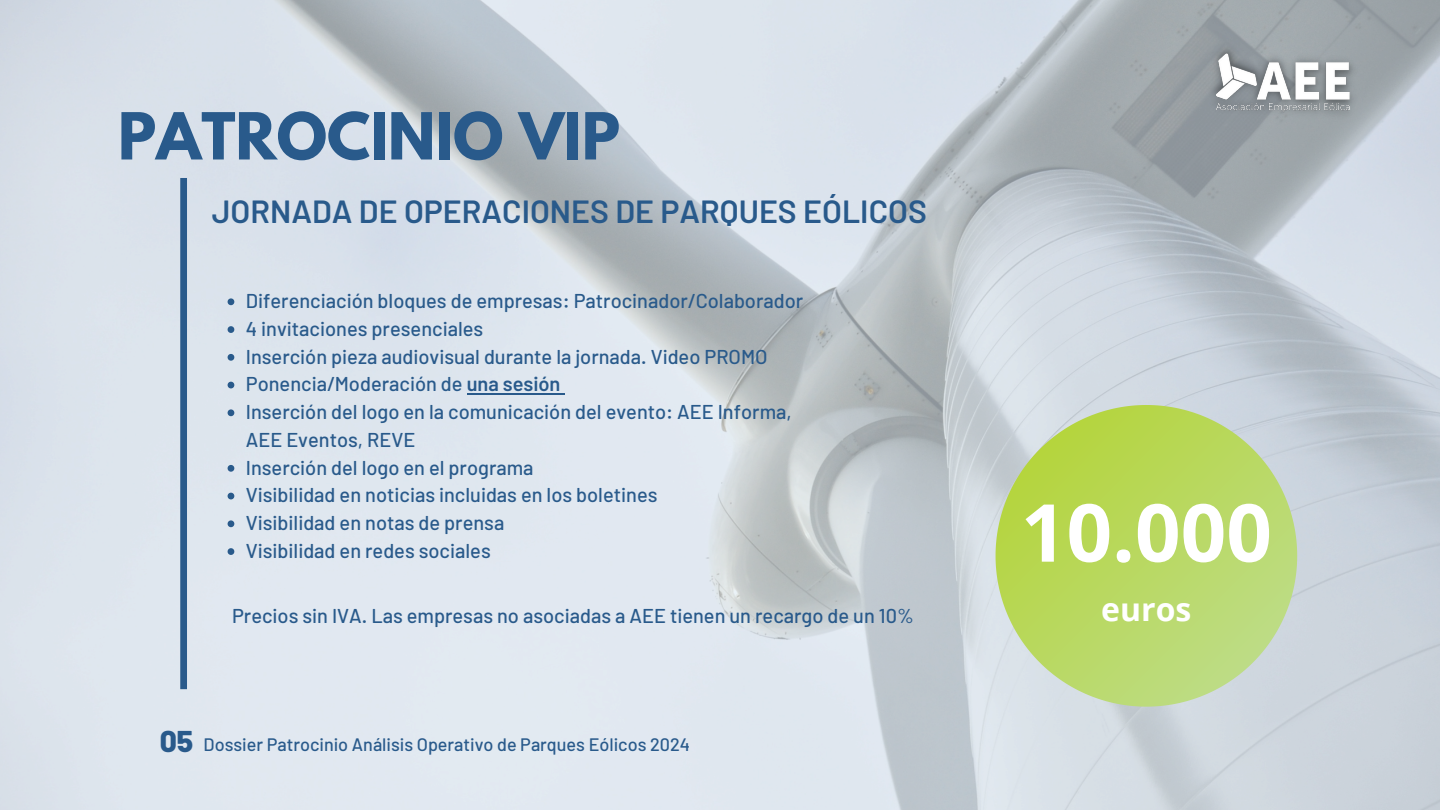
<style>
.page{position:relative;width:1440px;height:810px;background:#fff}
.page>*{position:absolute;margin:0;border:0;box-sizing:border-box;transform-origin:0 0}
.t1{font:700 80px "Open Sans";color:#fff}
.t2{font:700 57.4px "League Spartan";color:#295a8b}
.t3{font:600 32px "Barlow";color:#295a8b}
.t4{font:700 32px "Open Sans";color:#fff}
.t5{font:800 30px "Barlow";color:#295a8b}
.t6{font:500 20px/27.8px "Barlow";color:#295a8b}
.t7{font:500 18px "Barlow";color:#295a8b}
.s1{font-weight:600}
</style>
<div class="page">
<img style="left:0;top:0;width:1440px;height:810px">
<svg style="left:996px;top:405px;width:301px;height:301px;background:#bdd87c"></svg>
<img style="left:1206px;top:41px;width:153px;height:80px">
<svg style="left:228px;top:298px;width:6px;height:7px"></svg>
<svg style="left:228px;top:326px;width:6px;height:7px"></svg>
<svg style="left:228px;top:354px;width:6px;height:7px"></svg>
<svg style="left:228px;top:382px;width:6px;height:6px"></svg>
<hr style="left:467px;top:393px;width:94px;height:1px;background:#295a8b">
<svg style="left:228px;top:409px;width:6px;height:7px"></svg>
<svg style="left:228px;top:465px;width:6px;height:7px"></svg>
<svg style="left:228px;top:493px;width:6px;height:6px"></svg>
<svg style="left:228px;top:520px;width:6px;height:7px"></svg>
<svg style="left:228px;top:548px;width:6px;height:7px"></svg>
<div style="left:180px;top:178px;width:7px;height:511px;background:#295a8b"></div>
<p class="t2" style="left:118px;top:108px;width:504px">PATROCINIO VIP</p>
<h4 class="t3" style="left:212px;top:191px;width:717px">JORNADA DE OPERACIONES DE PARQUES EÓLICOS</h4>
<h3 class="t6" style="left:246px;top:286px;width:559px">Diferenciación bloques de empresas: Patrocinador/Colaborador</h3>
<p class="t6" style="left:246px;top:314px;width:239px">4 invitaciones presenciales</p>
<p class="t6" style="left:246px;top:342px;width:523px">Inserción pieza audiovisual durante la jornada. Video PROMO</p>
<p class="t6" style="left:246px;top:370px;width:316px">Ponencia/Moderación de <span class="s1">una sesión</span></p>
<p class="t6" style="left:246px;top:397px;width:547px">Inserción del logo en la comunicación del evento: AEE Informa,<br>AEE Eventos, REVE</p>
<p class="t6" style="left:246px;top:453px;width:289px">Inserción del logo en el programa</p>
<p class="t6" style="left:246px;top:481px;width:413px">Visibilidad en noticias incluidas en los boletines</p>
<p class="t6" style="left:246px;top:508px;width:260px">Visibilidad en notas de prensa</p>
<p class="t6" style="left:246px;top:536px;width:246px">Visibilidad en redes sociales</p>
<p class="t6" style="left:232px;top:602px;width:683px">Precios sin IVA. Las empresas no asociadas a AEE tienen un recargo de un 10%</p>
<p class="t5" style="left:160px;top:722px;width:35px">05</p>
<h1 class="t7" style="left:204px;top:733px;width:488px">Dossier Patrocinio Análisis Operativo de Parques Eólicos 2024</h1>
<h2 class="t1" style="left:1021px;top:476px;width:253px">10.000</h2>
<h2 class="t4" style="left:1101px;top:587px;width:92px">euros</h2>
</div>
